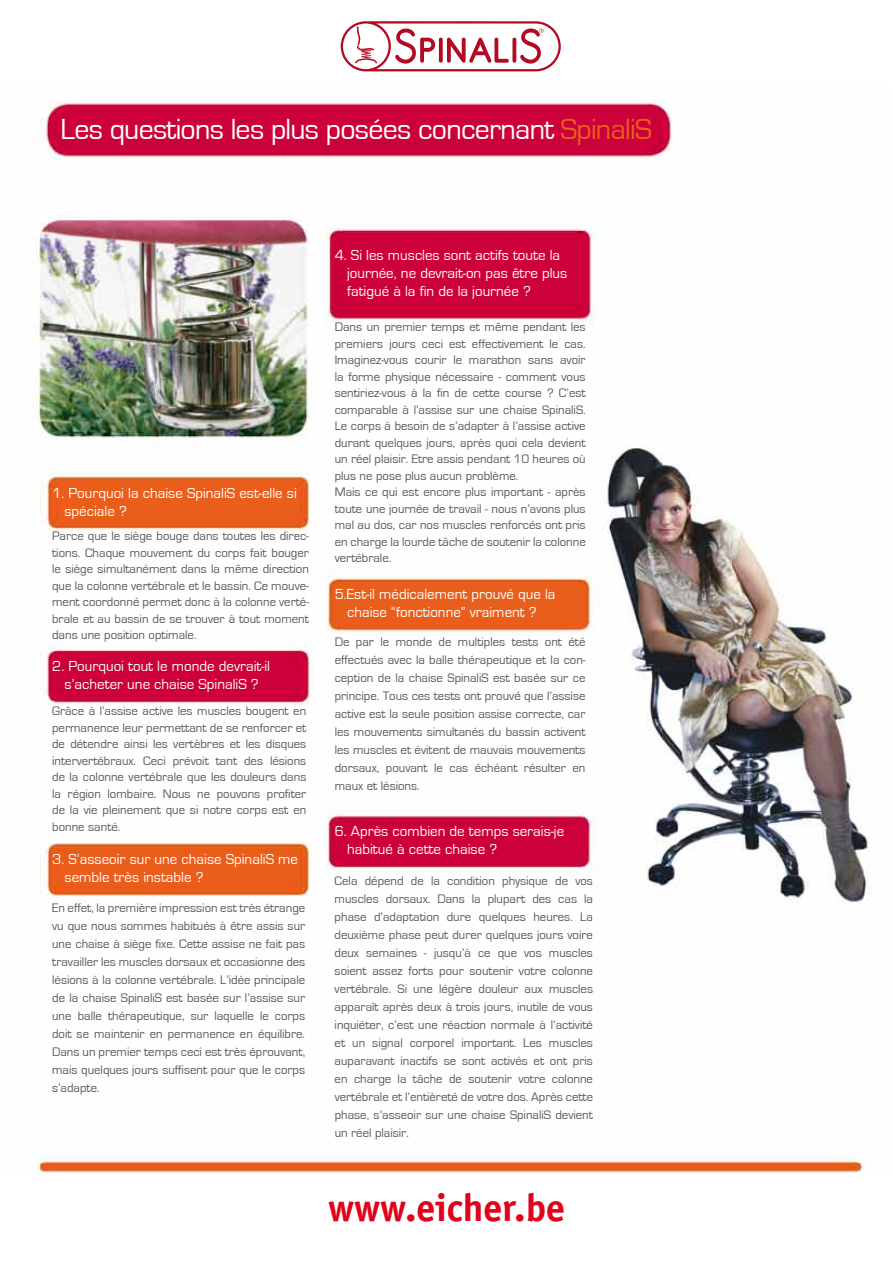
<style>
.page{position:relative;width:893px;height:1263px;background:#fff}
.page>*{position:absolute;margin:0;border:0;box-sizing:border-box;transform-origin:0 0}
.t1{font:700 39px "Officina San ITC";color:#e2001a}
.t2{font:30px "Eurostile";letter-spacing:-.025em;color:#fff}
.t3{font:15px/18px "Eurostile";color:#fff}
.t4{font:12.75px/18px "Eurostile";color:#58585a;text-align:justify}
.s1{color:#e95e1b}
</style>
<div class="page">
<svg style="left:341px;top:21px;width:220px;height:50px"></svg>
<img style="left:32px;top:100px;width:838px;height:1073px">
<h2 class="t2" style="left:61px;top:113px;width:593px">Les questions les plus posées concernant <span class="s1">SpinaliS</span></h2>
<p class="t3" style="left:65px;top:484px;width:234px;text-indent:-12px">1. Pourquoi la chaise SpinaliS est-elle si spéciale ?</p>
<p class="t4" style="left:52px;top:528px;width:258px;line-height:16.5px">Parce que le siège bouge dans toutes les direc&shy;tions. Chaque mouvement du corps fait bouger le siège simultanément dans la même direction que la colonne vertébrale et le bassin. Ce mouve&shy;ment coordonné permet donc à la colonne verté&shy;brale et au bassin de se trouver à tout moment dans une position optimale.</p>
<p class="t3" style="left:52px;top:657px;width:219px;text-align:center">2. Pourquoi tout le monde devrait-il s’acheter une chaise SpinaliS ?</p>
<p class="t4" style="left:52px;top:703px;width:256px;line-height:16.5px">Grâce à l’assise active les muscles bougent en permanence leur permettant de se renforcer et de détendre ainsi les vertèbres et les disques intervertébraux. Ceci prévoit tant des lésions de la colonne vertébrale que les douleurs dans la région lombaire. Nous ne pouvons profiter de la vie pleinement que si notre corps est en bonne santé.</p>
<p class="t3" style="left:65px;top:850px;width:235px;text-indent:-12px">3. S’asseoir sur une chaise SpinaliS me semble très instable ?</p>
<p class="t4" style="left:52px;top:899px;width:255px">En effet, la première impression est très étrange vu que nous sommes habitués à être assis sur une chaise à siège fixe. Cette assise ne fait pas travailler les muscles dorsaux et occasionne des lésions à la colonne vertébrale. L’idée principale de la chaise SpinaliS est basée sur l’assise sur une balle thérapeutique, sur laquelle le corps doit se maintenir en permanence en équilibre.<br>Dans un premier temps ceci est très éprouvant, mais quelques jours suffisent pour que le corps s’adapte.</p>
<p class="t3" style="left:347px;top:246px;width:222px;text-indent:-12px">4. Si les muscles sont actifs toute la journée, ne devrait-on pas être plus fatigué à la fin de la journée ?</p>
<p class="t4" style="left:335px;top:319px;width:253px;line-height:16.5px;text-align:left">Dans un premier temps et même pendant les premiers jours ceci est effectivement le cas.<br>Imaginez-vous courir le marathon sans avoir la forme physique nécessaire - comment vous sentiriez-vous à la fin de cette course ? C’est comparable à l’assise sur une chaise SpinaliS.<br>Le corps à besoin de s’adapter à l’assise active durant quelques jours, après quoi cela devient un réel plaisir. Etre assis pendant 10 heures où plus ne pose plus aucun problème.<br>Mais ce qui est encore plus important - après toute une journée de travail - nous n’avons plus mal au dos, car nos muscles renforcés ont pris en charge la lourde tâche de soutenir la colonne vertébrale.</p>
<p class="t3" style="left:335px;top:585px;width:222px;text-align:center">5.Est-il médicalement prouvé que la chaise “fonctionne” vraiment ?</p>
<p class="t4" style="left:335px;top:633px;width:252px">De par le monde de multiples tests ont été effectués avec la balle thérapeutique et la con&shy;ception de la chaise SpinaliS est basée sur ce principe. Tous ces tests ont prouvé que l’assise active est la seule position assise correcte, car les mouvements simultanés du bassin activent les muscles et évitent de mauvais mouvements dorsaux, pouvant le cas échéant résulter en maux et lésions.</p>
<p class="t3" style="left:347px;top:822px;width:219px;text-indent:-12px">6. Après combien de temps serais-je habitué à cette chaise ?</p>
<p class="t4" style="left:335px;top:872px;width:260px">Cela dépend de la condition physique de vos muscles dorsaux. Dans la plupart des cas la phase d’adaptation dure quelques heures. La deuxième phase peut durer quelques jours voire deux semaines - jusqu’à ce que vos muscles soient assez forts pour soutenir votre colonne vertébrale. Si une légère douleur aux muscles apparaît après deux à trois jours, inutile de vous inquiéter, c’est une réaction normale à l’activité et un signal corporel important. Les muscles auparavant inactifs se sont activés et ont pris en charge la tâche de soutenir votre colonne vertébrale et l’entièreté de votre dos. Après cette phase, s’asseoir sur une chaise SpinaliS devient un réel plaisir.</p>
<h1 class="t1" style="left:328px;top:1183px;width:238px">www.eicher.be</h1>
</div>
